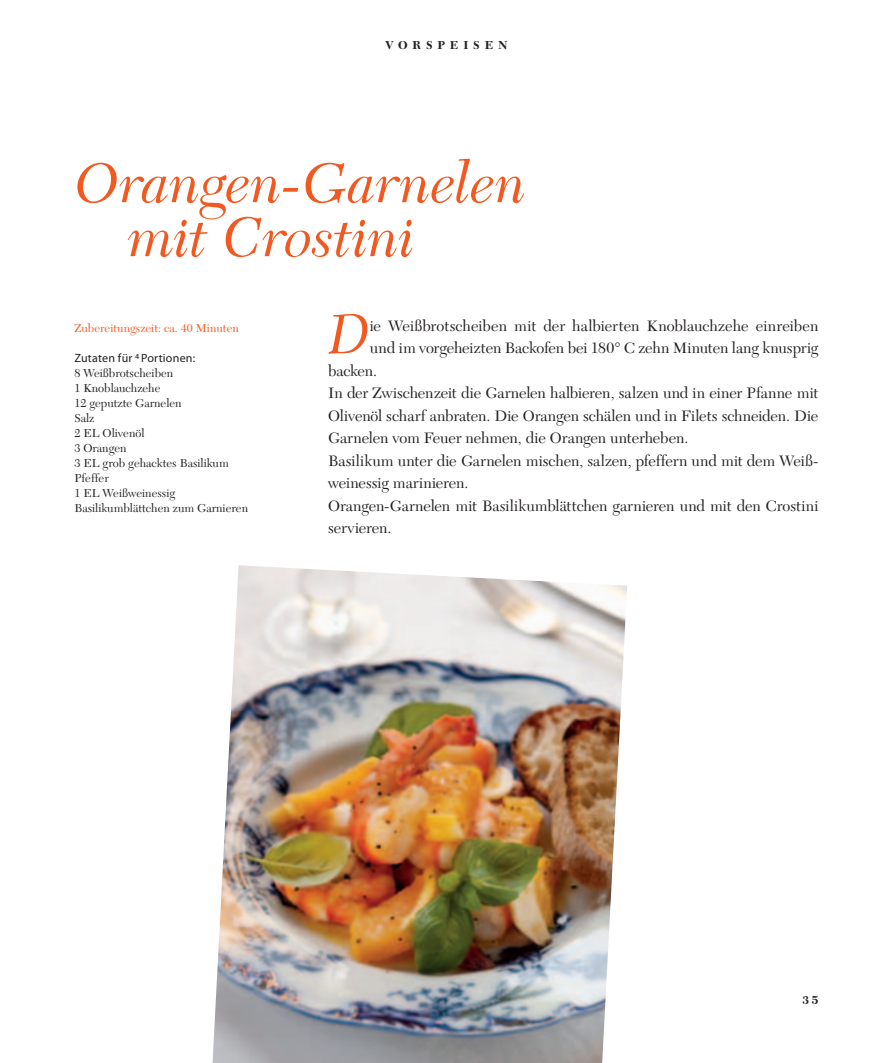
<style>
.page{position:relative;width:893px;height:1063px;background:#fff}
.page>*{position:absolute;margin:0;border:0;box-sizing:border-box;transform-origin:0 0}
.t1{font:italic 58.95px "New Caledonia";color:#f15921;scale:.92 1}
.t2{font:italic 58.5px/54px "New Caledonia";letter-spacing:-.005em;color:#f15921}
.t3{font:15.75px "New Caledonia";letter-spacing:-.005em;color:#231f20}
.t4{font:12px/15px "New Caledonia";color:#231f20}
.t5{font:12px "New Caledonia";color:#f15921}
.t6{font:700 12px "New Caledonia";letter-spacing:.4em;color:#231f20}
.s1{font-family:"Myriad Pro"}
</style>
<div class="page">
<img style="left:213px;top:565px;width:414px;height:498px">
<p class="t6" style="left:385px;top:38px;width:124px">VORSPEISEN</p>
<p class="t2" style="left:128px;top:158px;width:400px;text-indent:-54px">Orangen-Garnelen mit Crostini</p>
<p class="t5" style="left:74px;top:321px;width:166px">Zubereitungszeit: ca. 40 Minuten</p>
<p class="t4" style="left:74px;top:351px;width:175px"><span class="s1">Zutaten für 4 Portionen:<br></span>8 Weißbrotscheiben<br>1 Knoblauchzehe<br>12 geputzte Garnelen<br>Salz<br>2 EL Olivenöl<br>3 Orangen<br>3 EL grob gehacktes Basilikum<br>Pfeffer<br>1 EL Weißweinessig<br>Basilikumblättchen zum Garnieren</p>
<p class="t1" style="left:328px;top:301px;width:46px">D</p>
<p class="t3" style="left:370px;top:316px;width:450px">ie Weißbrotscheiben mit der halbierten Knoblauchzehe einreiben</p>
<p class="t3" style="left:370px;top:339px;width:450px">und im vorgeheizten Backofen bei 180° C zehn Minuten lang knusprig</p>
<p class="t3" style="left:328px;top:361px;width:51px">backen.</p>
<p class="t3" style="left:328px;top:384px;width:492px">In der Zwischenzeit die Garnelen halbieren, salzen und in einer Pfanne mit</p>
<p class="t3" style="left:328px;top:406px;width:492px">Olivenöl scharf anbraten. Die Orangen schälen und in Filets schneiden. Die</p>
<p class="t3" style="left:328px;top:429px;width:362px">Garnelen vom Feuer nehmen, die Orangen unterheben.</p>
<p class="t3" style="left:328px;top:451px;width:492px">Basilikum unter die Garnelen mischen, salzen, pfeffern und mit dem Weiß-</p>
<p class="t3" style="left:328px;top:474px;width:142px">weinessig marinieren.</p>
<p class="t3" style="left:328px;top:496px;width:492px">Orangen-Garnelen mit Basilikumblättchen garnieren und mit den Crostini</p>
<p class="t3" style="left:328px;top:519px;width:65px">servieren.</p>
<p class="t6" style="left:802px;top:993px;width:18px">35</p>
</div>
